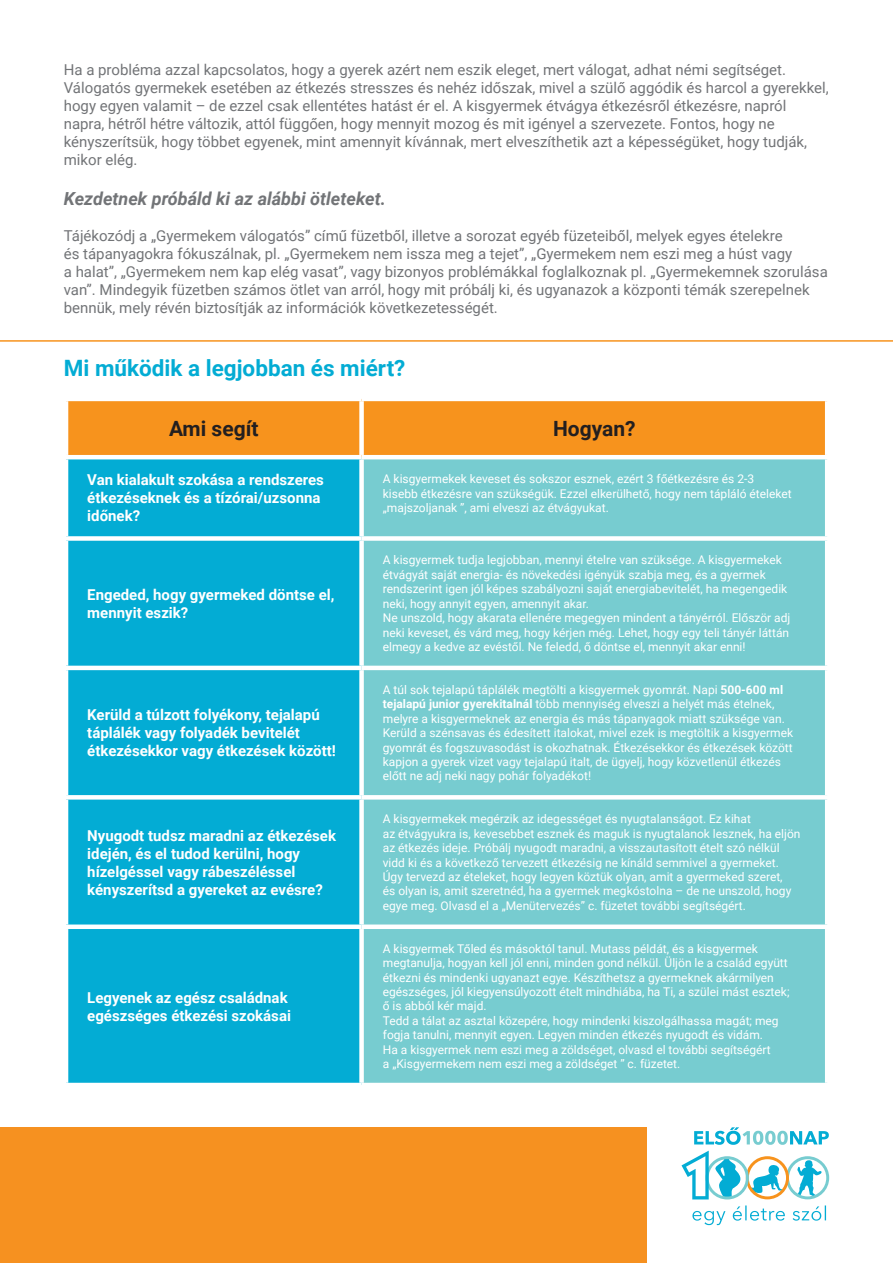
<style>
.page{position:relative;width:893px;height:1263px;background:#fff}
.page>*{position:absolute;margin:0;border:0;box-sizing:border-box;transform-origin:0 0}
.t1{font:700 22.5px "Roboto";color:#03acd4}
.t2{font:700 21px "Roboto";color:#231f20}
.t3{font:italic 700 18px "Roboto";color:#727477}
.t4{font:15px/18px "Roboto";color:#727477}
.t5{font:700 15px/18px "Roboto";color:#fff}
.t6{font:12px/14.4px "Roboto";color:#fff}
.s1{font-weight:700}
</style>
<div class="page">
<div style="left:0;top:1127px;width:646px;height:136px;background:#f69120"></div>
<svg style="left:681px;top:1127px;width:148px;height:72px"></svg>
<svg style="left:692px;top:1205px;width:134px;height:20px"></svg>
<hr style="left:0;top:340px;width:893px;height:2px;background:#f7931d">
<div style="left:68px;top:401px;width:757px;height:54px;background:#f7931d"></div>
<div style="left:68px;top:459px;width:291px;height:624px;background:#03acd4"></div>
<div style="left:364px;top:459px;width:461px;height:624px;background:#77ccd0"></div>
<div style="left:64px;top:536px;width:298px;height:5px;background:#fff"></div>
<div style="left:362px;top:536px;width:467px;height:5px;background:#fff"></div>
<hr style="left:64px;top:666px;width:298px;height:4px;background:#fff">
<hr style="left:362px;top:666px;width:467px;height:4px;background:#fff">
<svg style="left:66px;top:795px;width:296px;height:4px"></svg>
<svg style="left:362px;top:795px;width:465px;height:4px"></svg>
<div style="left:64px;top:924px;width:298px;height:5px;background:#fff"></div>
<div style="left:362px;top:924px;width:467px;height:5px;background:#fff"></div>
<div style="left:359px;top:401px;width:5px;height:54px;background:#fff"></div>
<p class="t4" style="left:64px;top:60px;width:766px">Ha a probléma azzal kapcsolatos, hogy a gyerek azért nem eszik eleget, mert válogat, adhat némi segítséget.<br>Válogatós gyermekek esetében az étkezés stresszes és nehéz időszak, mivel a szülő aggódik és harcol a gyerekkel, hogy egyen valamit – de ezzel csak ellentétes hatást ér el. A kisgyermek étvágya étkezésről étkezésre, napról napra, hétről hétre változik, attól függően, hogy mennyit mozog és mit igényel a szervezete. Fontos, hogy ne kényszerítsük, hogy többet egyenek, mint amennyit kívánnak, mert elveszíthetik azt a képességüket, hogy tudják, mikor elég.</p>
<p class="t3" style="left:64px;top:186px;width:324px">Kezdetnek próbáld ki az alábbi ötleteket.</p>
<p class="t4" style="left:64px;top:226px;width:765px">Tájékozódj a „Gyermekem válogatós” című füzetből, illetve a sorozat egyéb füzeteiből, melyek egyes ételekre<br>és tápanyagokra fókuszálnak, pl. „Gyermekem nem issza meg a tejet”, „Gyermekem nem eszi meg a húst vagy<br>a halat”, „Gyermekem nem kap elég vasat”, vagy bizonyos problémákkal foglalkoznak pl. „Gyermekemnek szorulása van”. Mindegyik füzetben számos ötlet van arról, hogy mit próbálj ki, és ugyanazok a központi témák szerepelnek bennük, mely révén biztosítják az információk következetességét.</p>
<p class="t1" style="left:64px;top:352px;width:343px">Mi működik a legjobban és miért?</p>
<p class="t2" style="left:169px;top:414px;width:91px">Ami segít</p>
<p class="t2" style="left:553px;top:414px;width:84px">Hogyan?</p>
<p class="t5" style="left:87px;top:471px;width:238px">Van kialakult szokása a rendszeres étkezéseknek és a tízórai/uzsonna időnek?</p>
<p class="t6" style="left:383px;top:471px;width:410px">A kisgyermekek keveset és sokszor esznek, ezért 3 főétkezésre és 2-3 kisebb étkezésre van szükségük. Ezzel elkerülhető, hogy nem tápláló ételeket „majszoljanak ”, ami elveszi az étvágyukat.</p>
<p class="t5" style="left:87px;top:585px;width:249px">Engeded, hogy gyermeked döntse el, mennyit eszik?</p>
<p class="t5" style="left:87px;top:705px;width:250px">Kerüld a túlzott folyékony, tejalapú táplálék vagy folyadék bevitelét étkezésekkor vagy étkezések között!</p>
<p class="t5" style="left:87px;top:826px;width:250px">Nyugodt tudsz maradni az étkezések idején, és el tudod kerülni, hogy hízelgéssel vagy rábeszéléssel kényszerítsd a gyereket az evésre?</p>
<p class="t5" style="left:87px;top:988px;width:205px">Legyenek az egész családnak egészséges étkezési szokásai</p>
<p class="t6" style="left:383px;top:553px;width:409px">A kisgyermek tudja legjobban, mennyi ételre van szüksége. A kisgyermekek étvágyát saját energia- és növekedési igényük szabja meg, és a gyermek rendszerint igen jól képes szabályozni saját energiabevitelét, ha megengedik neki, hogy annyit egyen, amennyit akar.<br>Ne unszold, hogy akarata ellenére megegyen mindent a tányérról. Először adj neki keveset, és várd meg, hogy kérjen még. Lehet, hogy egy teli tányér láttán elmegy a kedve az evéstől. Ne feledd, ő döntse el, mennyit akar enni!</p>
<p class="t6" style="left:383px;top:682px;width:412px">A túl sok tejalapú táplálék megtölti a kisgyermek gyomrát. Napi <span class="s1">500-600 ml tejalapú junior gyerekitalnál</span> több mennyiség elveszi a helyét más ételnek, melyre a kisgyermeknek az energia és más tápanyagok miatt szüksége van.<br>Kerüld a szénsavas és édesített italokat, mivel ezek is megtöltik a kisgyermek gyomrát és fogszuvasodást is okozhatnak. Étkezésekkor és étkezések között kapjon a gyerek vizet vagy tejalapú italt, de ügyelj, hogy közvetlenül étkezés előtt ne adj neki nagy pohár folyadékot!</p>
<p class="t6" style="left:383px;top:811px;width:419px">A kisgyermekek megérzik az idegességet és nyugtalanságot. Ez kihat<br>az étvágyukra is, kevesebbet esznek és maguk is nyugtalanok lesznek, ha eljön az étkezés ideje. Próbálj nyugodt maradni, a visszautasított ételt szó nélkül vidd ki és a következő tervezett étkezésig ne kínáld semmivel a gyermeket.<br>Úgy tervezd az ételeket, hogy legyen köztük olyan, amit a gyermeked szeret,<br>és olyan is, amit szeretnéd, ha a gyermek megkóstolna – de ne unszold, hogy egye meg. Olvasd el a „Menütervezés” c. füzetet további segítségért.</p>
<p class="t6" style="left:383px;top:941px;width:408px">A kisgyermek Tőled és másoktól tanul. Mutass példát, és a kisgyermek megtanulja, hogyan kell jól enni, minden gond nélkül. Üljön le a család együtt étkezni és mindenki ugyanazt egye. Készíthetsz a gyermeknek akármilyen egészséges, jól kiegyensúlyozott ételt mindhiába, ha Ti, a szülei mást esztek; ő is abból kér majd.<br>Tedd a tálat az asztal közepére, hogy mindenki kiszolgálhassa magát; meg fogja tanulni, mennyit egyen. Legyen minden étkezés nyugodt és vidám.<br>Ha a kisgyermek nem eszi meg a zöldséget, olvasd el további segítségért<br>a „Kisgyermekem nem eszi meg a zöldséget ” c. füzetet.</p>
</div>
